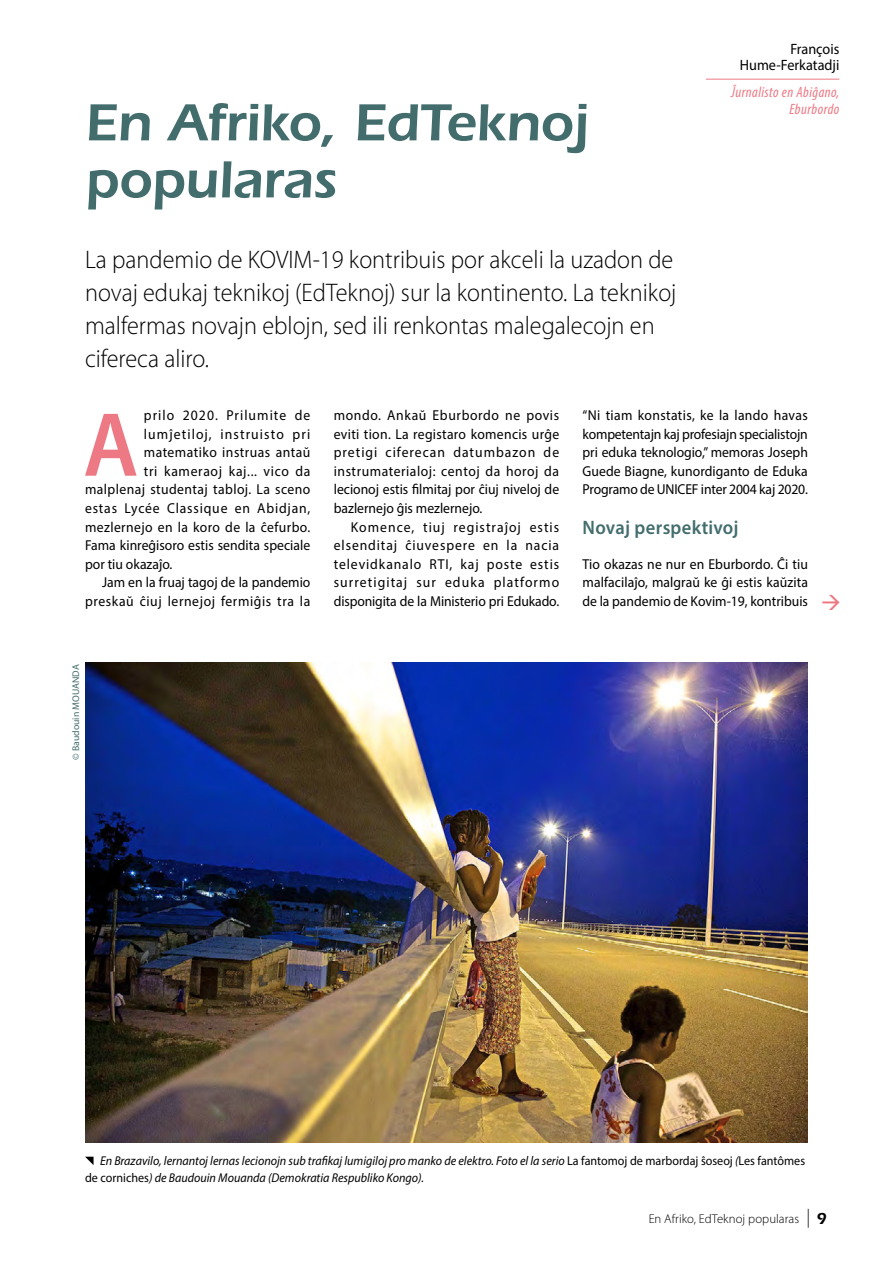
<style>
.page{position:relative;width:893px;height:1263px;background:#fff}
.page>*{position:absolute;margin:0;border:0;box-sizing:border-box;transform-origin:0 0}
.t1{font:600 91.65px "Myriad Pro";color:#ed7984;scale:.95 1}
.t2{font:600 54px/57px "ITC Eras Std";letter-spacing:-.01em;color:#436d6d}
.t3{font:300 25.5px/33px "Myriad Pro";color:#000;scale:.95 1}
.t4{font:600 19.5px "Myriad Pro";letter-spacing:.015em;color:#436d6d;scale:.95 1}
.t5{font:italic condensed 15px/16.5px "Myriad Pro";letter-spacing:.03em;color:#ed7984;text-align:right}
.t6{font:15px/16.5px "Myriad Pro";color:#000;text-align:right;scale:.95 1}
.t7{font:14.4px/18.6px "Myriad Pro";letter-spacing:.005em;color:#000;text-align:justify;scale:.95 1}
.t8{font:14.4px "Myriad Pro";letter-spacing:.03em;color:#000;scale:.95 1}
.t9{font:14.4px "Myriad Pro";letter-spacing:.045em;color:#000;scale:.95 1}
.t10{font:14.4px "Myriad Pro";letter-spacing:.06em;color:#000;scale:.95 1}
.t11{font:14.4px "Myriad Pro";letter-spacing:.08em;color:#000;scale:.95 1}
.t12{font:14.4px "Myriad Pro";letter-spacing:.035em;color:#000;scale:.95 1}
.t13{font:14.4px "Myriad Pro";letter-spacing:.05em;color:#000;scale:.95 1}
.t14{font:14.4px "Myriad Pro";letter-spacing:.075em;color:#000;scale:.95 1}
.t15{font:italic 12.75px/16.5px "Myriad Pro";color:#000;scale:.95 1}
.t16{font:300 12.75px "Myriad Pro";color:#000}
.t17{font:9.75px "Myriad Pro";color:#436d6d}
.s1{font-style:normal}
.s2{font-weight:400;font-size:18.9px}
.s3{font-family:"ITC Eras Std";font-weight:600;font-size:16.5px}
</style>
<div class="page">
<img style="left:85px;top:663px;width:723px;height:480px">
<svg style="left:85px;top:1157px;width:9px;height:8px"></svg>
<hr style="left:706px;top:79px;width:133px;height:1px;background:#ed7984">
<h2 class="t2" style="left:85px;top:94px;width:505px">En Afriko, EdTeknoj popularas</h2>
<h3 class="t3" style="left:85px;top:243px;width:624px">La pandemio de KOVIM-19 kontribuis por akceli la uzadon de novaj edukaj teknikoj (EdTeknoj) sur la kontinento. La teknikoj malfermas novajn eblojn, sed ili renkontas malegalecojn en cifereca aliro.</h3>
<p class="t6" style="left:740px;top:40px;width:106px">François<br>Hume-Ferkatadji</p>
<p class="t5" style="left:731px;top:84px;width:110px">Ĵurnalisto en Abiĝano,<br>Eburbordo</p>
<h1 class="t1" style="left:83px;top:387px;width:60px">A</h1>
<p class="t14" style="left:144px;top:406px;width:177px">prilo 2020. Prilumite de</p>
<p class="t11" style="left:144px;top:425px;width:177px">lumĵetiloj, instruisto pri</p>
<p class="t12" style="left:144px;top:443px;width:177px">matematiko instruas antaŭ</p>
<p class="t13" style="left:144px;top:462px;width:177px">tri kameraoj kaj... vico da</p>
<p class="t8" style="left:85px;top:481px;width:239px">malplenaj studentaj tabloj. La sceno</p>
<p class="t10" style="left:85px;top:499px;width:239px">estas Lycée Classique en Abidjan,</p>
<p class="t8" style="left:85px;top:518px;width:239px">mezlernejo en la koro de la ĉefurbo.</p>
<p class="t7" style="left:85px;top:536px;width:239px">Fama kinreĝisoro estis sendita speciale</p>
<p class="t7" style="left:85px;top:554px;width:93px">por tiu okazaĵo.</p>
<p class="t7" style="left:102px;top:573px;width:221px">Jam en la fruaj tagoj de la pandemio</p>
<p class="t9" style="left:85px;top:592px;width:239px">preskaŭ ĉiuj lernejoj fermiĝis tra la</p>
<p class="t17" style="left:70px;top:760px;width:97px;rotate:-90deg">© Baudouin MOUANDA</p>
<p class="t7" style="left:334px;top:405px;width:239px">mondo. Ankaŭ Eburbordo ne povis eviti tion. La registaro komencis urĝe pretigi ciferecan datumbazon de instrumaterialoj: centoj da horoj da lecionoj estis filmitaj por ĉiuj niveloj de bazlernejo ĝis mezlernejo.</p>
<p class="t7" style="left:334px;top:517px;width:239px;text-indent:17px">Komence, tiuj registraĵoj estis elsenditaj ĉiuvespere en la nacia televidkanalo RTI, kaj poste estis surretigitaj sur eduka platformo disponigita de la Ministerio pri Edukado.</p>
<p class="t7" style="left:583px;top:405px;width:239px">“Ni tiam konstatis, ke la lando havas kompetentajn kaj profesiajn specialistojn pri eduka teknologio,” memoras Joseph Guede Biagne, kunordiganto de Eduka Programo de UNICEF inter 2004 kaj 2020.</p>
<h3 class="t4" style="left:583px;top:515px;width:166px">Novaj perspektivoj</h3>
<p class="t7" style="left:583px;top:554px;width:239px">Tio okazas ne nur en Eburbordo. Ĉi tiu malfacilaĵo, malgraŭ ke ĝi estis kaŭzita de la pandemio de Kovim-19, kontribuis</p>
<p class="t15" style="left:85px;top:1152px;width:759px;text-indent:15px">En Brazavilo, lernantoj lernas lecionojn sub trafikaj lumigiloj pro manko de elektro. Foto el la serio <span class="s1">La fantomoj de marbordaj ŝoseoj</span> (<span class="s1">Les fantômes de corniches</span>) de Baudouin Mouanda (Demokratia Respubliko Kongo).</p>
<p class="t16" style="left:649px;top:1211px;width:180px">En Afriko, EdTeknoj popularas <span class="s2">|</span> <span class="s3">9</span></p>
</div>
